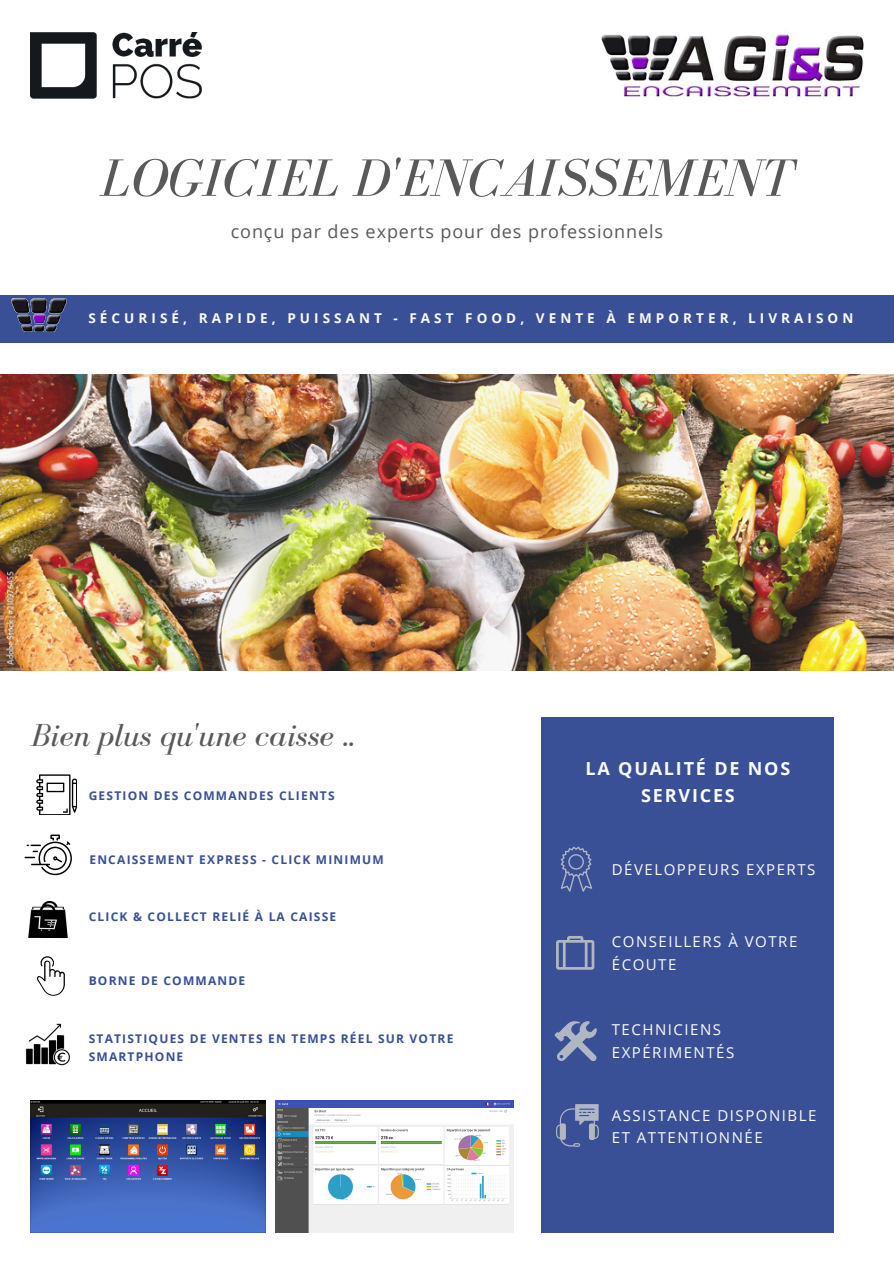
<style>
.page{position:relative;width:894px;height:1264px;background:#fff}
.page>*{position:absolute;margin:0;border:0;box-sizing:border-box;transform-origin:0 0}
.t1{font:italic 54px "Bodoni FLF";color:#595959}
.t2{font:italic 32.85px "Bodoni FLF";color:#595959}
.t3{font:18px "Open Sans";letter-spacing:.05em;color:#595959}
.t4{font:700 18px/27px "Open Sans";letter-spacing:.1em;color:#fafafa;text-align:center}
.t5{font:15px/22.5px "Open Sans";letter-spacing:.1em;color:#fafafa}
.t6{font:700 13.5px "Open Sans";letter-spacing:.3em;color:#fafafa}
.t7{font:700 12px/18px "Open Sans";letter-spacing:.1em;color:#395096}
</style>
<div class="page">
<div style="left:0;top:295px;width:893px;height:47px;background:#395096"></div>
<img style="left:0;top:374px;width:893px;height:297px">
<div style="left:541px;top:716px;width:293px;height:516px;background:#395096"></div>
<img style="left:31px;top:32px;width:170px;height:67px">
<svg style="left:560px;top:846px;width:32px;height:45px"></svg>
<svg style="left:556px;top:1104px;width:42px;height:42px"></svg>
<svg style="left:554px;top:1021px;width:42px;height:40px"></svg>
<svg style="left:556px;top:936px;width:38px;height:33px"></svg>
<img style="left:31px;top:1100px;width:234px;height:132px">
<img style="left:276px;top:1100px;width:237px;height:132px">
<img style="left:28px;top:900px;width:40px;height:39px">
<img style="left:25px;top:1023px;width:46px;height:43px">
<svg style="left:36px;top:774px;width:41px;height:41px"></svg>
<svg style="left:25px;top:834px;width:47px;height:41px"></svg>
<svg style="left:36px;top:956px;width:28px;height:39px"></svg>
<img style="left:601px;top:34px;width:263px;height:65px">
<img style="left:11px;top:299px;width:56px;height:33px">
<p class="t1" style="left:100px;top:149px;width:694px">LOGICIEL D'ENCAISSEMENT</p>
<p class="t3" style="left:231px;top:219px;width:434px">conçu par des experts pour des professionnels</p>
<p class="t6" style="left:88px;top:308px;width:766px">SÉCURISÉ, RAPIDE, PUISSANT - FAST FOOD, VENTE À EMPORTER, LIVRAISON</p>
<p class="t2" style="left:31px;top:717px;width:324px">Bien plus qu'une caisse ..</p>
<p class="t7" style="left:89px;top:786px;width:247px">GESTION DES COMMANDES CLIENTS</p>
<p class="t7" style="left:89px;top:849px;width:296px">ENCAISSEMENT EXPRESS - CLICK MINIMUM</p>
<p class="t7" style="left:89px;top:907px;width:249px">CLICK &amp; COLLECT RELIÉ À LA CAISSE</p>
<p class="t7" style="left:89px;top:971px;width:158px">BORNE DE COMMANDE</p>
<p class="t7" style="left:89px;top:1029px;width:366px">STATISTIQUES DE VENTES EN TEMPS RÉEL SUR VOTRE<br>SMARTPHONE</p>
<p class="t4" style="left:585px;top:755px;width:206px">LA QUALITÉ DE NOS<br>SERVICES</p>
<p class="t5" style="left:611px;top:857px;width:205px">DÉVELOPPEURS EXPERTS</p>
<p class="t5" style="left:611px;top:930px;width:187px">CONSEILLERS À VOTRE<br>ÉCOUTE</p>
<p class="t5" style="left:611px;top:1018px;width:124px">TECHNICIENS<br>EXPÉRIMENTÉS</p>
<p class="t5" style="left:611px;top:1103px;width:206px">ASSISTANCE DISPONIBLE<br>ET ATTENTIONNÉE</p>
</div>
